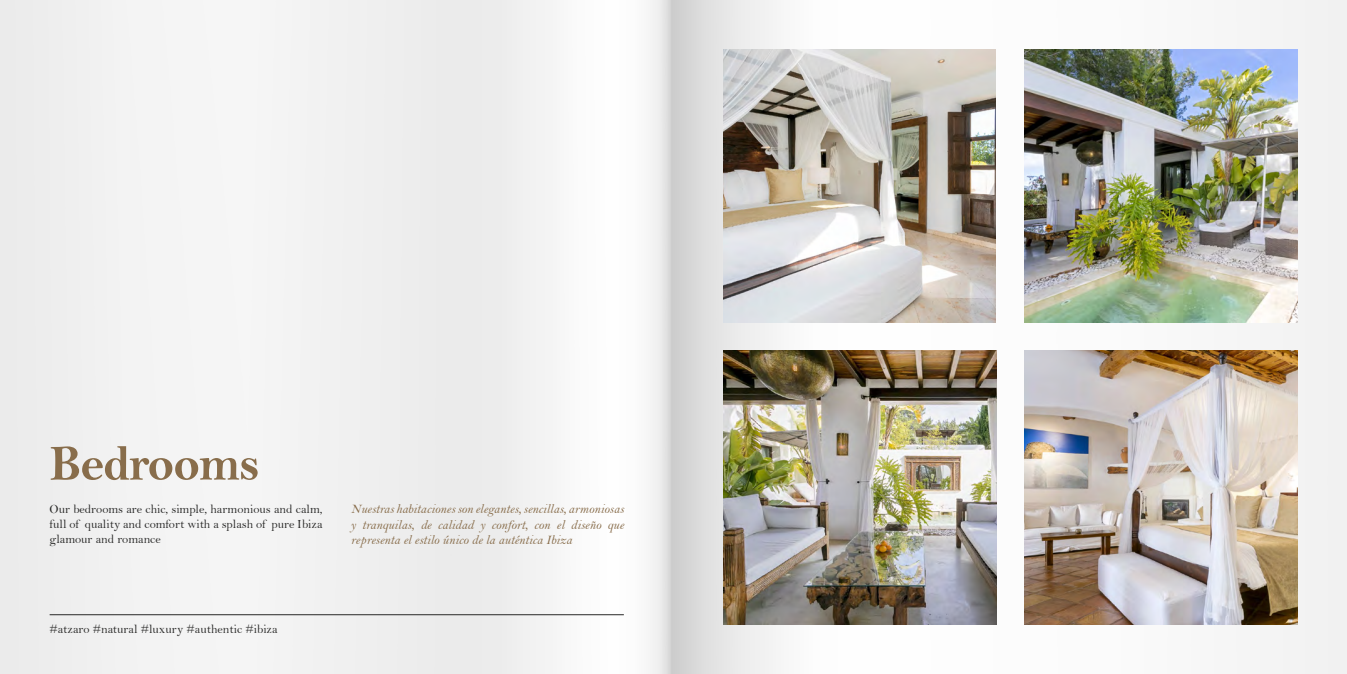
<style>
.page{position:relative;width:1347px;height:674px;background:#fff}
.page>*{position:absolute;margin:0;border:0;box-sizing:border-box;transform-origin:0 0}
.t1{font:50px "Bell MT Bold";letter-spacing:-.025em;color:#886d4b}
.t2{font:13.12px/15.2px "Bell MT Italic";color:#886d4b;text-align:justify}
.t3{font:12.5px/15px "Bell";color:#282827;text-align:justify}
</style>
<div class="page">
<img style="left:0;top:0;width:1346px;height:673px">
<img style="left:723px;top:50px;width:272px;height:272px">
<img style="left:1024px;top:350px;width:273px;height:274px">
<img style="left:1024px;top:50px;width:273px;height:272px">
<img style="left:723px;top:350px;width:273px;height:274px">
<hr style="left:50px;top:614px;width:574px;height:1px;background:#282827">
<h1 class="t1" style="left:50px;top:433px;width:212px">Bedrooms</h1>
<p class="t3" style="left:50px;top:501px;width:274px">Our bedrooms are chic, simple, harmonious and calm, full of quality and comfort with a splash of pure Ibiza glamour and romance</p>
<p class="t2" style="left:351px;top:501px;width:274px">Nuestras habitaciones son elegantes, sencillas, armoniosas y tranquilas, de calidad y confort, con el diseño que representa el estilo único de la auténtica Ibiza</p>
<p class="t3" style="left:50px;top:620px;width:229px">#atzaro #natural #luxury #authentic #ibiza</p>
</div>
